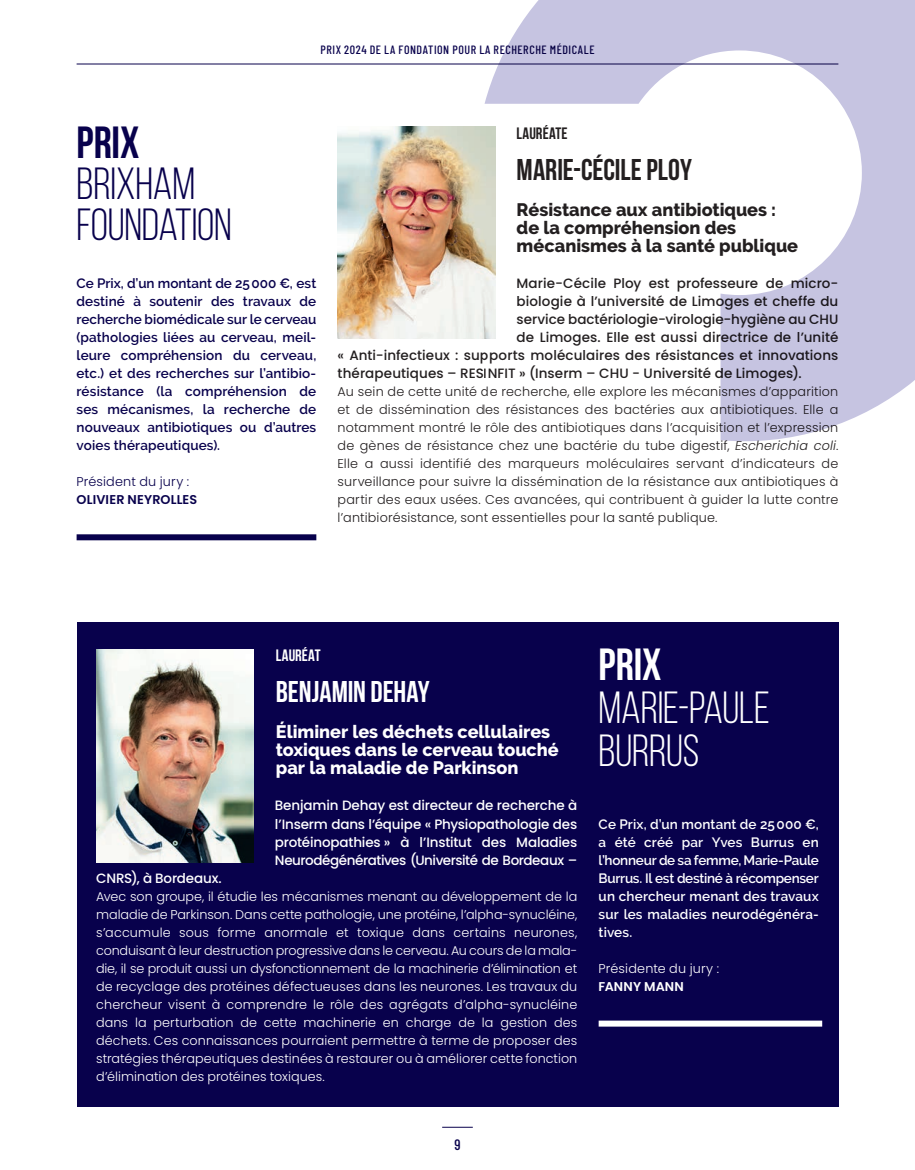
<style>
.page{position:relative;width:915px;height:1170px;background:#fff}
.page>*{position:absolute;margin:0;border:0;box-sizing:border-box;transform-origin:0 0}
.t1{font:45px/41.2px "Bebas Neue";letter-spacing:-.005em;color:#08014c}
.t2{font:45px/42.8px "Bebas Neue";letter-spacing:-.005em;color:#fff}
.t3{font:700 45px "Bebas Neue";color:#08014c}
.t4{font:700 45px "Bebas Neue";color:#fff}
.t5{font:30px "Bebas Neue";color:#231f20}
.t6{font:30px "Bebas Neue";letter-spacing:-.005em;color:#fff}
.t7{font:800 18px/18px "Raleway";color:#fff}
.t8{font:800 18px/18px "Raleway";color:#231f20}
.t9{font:700 16.5px "Bebas Neue";letter-spacing:.005em;color:#231f20}
.t10{font:700 16.5px "Bebas Neue";letter-spacing:.005em;color:#fff}
.t11{font:500 15px "Barlow Condensed";color:#08014c}
.t12{font:600 13.5px/18px "Raleway";letter-spacing:.01em;color:#08014c;text-align:justify}
.t13{font:500 13.5px "Poppins";letter-spacing:.005em;color:#231f20}
.t14{font:600 13.5px/18px "Raleway";letter-spacing:.01em;color:#fff;text-align:justify}
.t15{font:500 13.5px/18px "Poppins";letter-spacing:-.03em;color:#fff;text-align:justify}
.t16{font:500 13.5px "Poppins";letter-spacing:-.01em;color:#fff}
.t17{font:300 12.75px/18px "Poppins";letter-spacing:.005em;color:#fff;text-align:justify}
.t18{font:300 12.75px/18px "Poppins";letter-spacing:.015em;color:#231f20;text-align:justify}
.t19{font:300 12.75px "Poppins";letter-spacing:.015em;color:#08014c}
.t20{font:600 12.75px "Poppins";letter-spacing:.01em;color:#08014c}
.t21{font:600 12.75px "Poppins";color:#fff}
.t22{font:500 12px "Barlow Condensed";letter-spacing:.045em;color:#08014c}
.s1{font-style:italic}
</style>
<div class="page">
<hr style="left:442px;top:1126px;width:30px;height:1px;background:#08014c">
<hr style="left:77px;top:64px;width:761px;height:1px;background:#08014c">
<div style="left:77px;top:622px;width:761px;height:484px;background:#08014c"></div>
<div style="left:77px;top:534px;width:239px;height:6px;background:#08014c"></div>
<img style="left:337px;top:126px;width:147px;height:213px">
<img style="left:96px;top:650px;width:157px;height:212px">
<svg style="left:484px;top:0;width:430px;height:441px"></svg>
<div style="left:598px;top:1020px;width:223px;height:6px;background:#fff"></div>
<p class="t22" style="left:320px;top:41px;width:275px">PRIX 2024 DE LA FONDATION POUR LA RECHERCHE MÉDICALE</p>
<p class="t3" style="left:77px;top:117px;width:64px">PRIX</p>
<p class="t1" style="left:77px;top:162px;width:157px">BRIXHAM<br>FOUNDATION</p>
<p class="t12" style="left:77px;top:274px;width:241px">Ce Prix, d’un montant de 25000 €, est destiné à soutenir des travaux de recherche biomédicale sur le cerveau (pathologies liées au cerveau, meil&shy;leure compréhension du cerveau, etc.) et des recherches sur l’antibio&shy;résistance (la compréhension de ses mécanismes, la recherche de nouveaux antibiotiques ou d’autres voies thérapeutiques).</p>
<p class="t19" style="left:77px;top:474px;width:114px">Président du jury :</p>
<p class="t20" style="left:77px;top:492px;width:122px">OLIVIER NEYROLLES</p>
<p class="t9" style="left:516px;top:125px;width:52px">LAURÉATE</p>
<p class="t5" style="left:516px;top:153px;width:177px">MARIE-CÉCILE PLOY</p>
<p class="t8" style="left:516px;top:201px;width:283px">Résistance aux antibiotiques : de la compréhension des mécanismes à la santé publique</p>
<p class="t13" style="left:516px;top:275px;width:321px">Marie-Cécile Ploy est professeure de micro-</p>
<p class="t13" style="left:516px;top:293px;width:323px">biologie à l’université de Limoges et cheffe du</p>
<p class="t13" style="left:516px;top:311px;width:323px">service bactériologie-virologie-hygiène au CHU</p>
<p class="t13" style="left:516px;top:329px;width:323px">de Limoges. Elle est aussi directrice de l’unité</p>
<p class="t13" style="left:337px;top:347px;width:502px">« Anti-infectieux : supports moléculaires des résistances et innovations</p>
<p class="t13" style="left:337px;top:365px;width:465px">thérapeutiques – RESINFIT » (Inserm – CHU - Université de Limoges).</p>
<p class="t18" style="left:337px;top:383px;width:502px">Au sein de cette unité de recherche, elle explore les mécanismes d’apparition et de dissémination des résistances des bactéries aux antibiotiques. Elle a notamment montré le rôle des antibiotiques dans l’acquisition et l’expression de gènes de résistance chez une bactérie du tube digestif, <span class="s1">Escherichia coli</span>.<br>Elle a aussi identifié des marqueurs moléculaires servant d’indicateurs de surveillance pour suivre la dissémination de la résistance aux antibiotiques à partir des eaux usées. Ces avancées, qui contribuent à guider la lutte contre l’antibiorésistance, sont essentielles pour la santé publique.</p>
<p class="t10" style="left:276px;top:646px;width:46px">LAURÉAT</p>
<p class="t6" style="left:276px;top:675px;width:155px">BENJAMIN DEHAY</p>
<p class="t7" style="left:276px;top:723px;width:284px">Éliminer les déchets cellulaires toxiques dans le cerveau touché par la maladie de Parkinson</p>
<p class="t15" style="left:275px;top:796px;width:304px">Benjamin Dehay est directeur de recherche à l’Inserm dans l’équipe « Physiopathologie des protéinopathies » à l’Institut des Maladies Neurodégénératives (Université de Bordeaux –</p>
<p class="t16" style="left:96px;top:869px;width:127px">CNRS), à Bordeaux.</p>
<p class="t17" style="left:96px;top:887px;width:482px">Avec son groupe, il étudie les mécanismes menant au développement de la maladie de Parkinson. Dans cette pathologie, une protéine, l’alpha-synucléine, s’accumule sous forme anormale et toxique dans certains neurones, conduisant à leur destruction progressive dans le cerveau. Au cours de la mala&shy;die, il se produit aussi un dysfonctionnement de la machinerie d’élimination et de recyclage des protéines défectueuses dans les neurones. Les travaux du chercheur visent à comprendre le rôle des agrégats d’alpha-synucléine dans la perturbation de cette machinerie en charge de la gestion des déchets. Ces connaissances pourraient permettre à terme de proposer des stratégies thérapeutiques destinées à restaurer ou à améliorer cette fonction d’élimination des protéines toxiques.</p>
<p class="t4" style="left:598px;top:640px;width:64px">PRIX</p>
<p class="t2" style="left:598px;top:686px;width:173px">MARIE-PAULE<br>BURRUS</p>
<p class="t14" style="left:598px;top:814px;width:221px">Ce Prix, d’un montant de 25000 €, a été créé par Yves Burrus en l’honneur de sa femme, Marie-Paule Burrus. Il est destiné à récompenser un chercheur menant des travaux sur les maladies neurodégénéra&shy;tives.</p>
<p class="t17" style="left:598px;top:959px;width:122px">Présidente du jury :</p>
<p class="t21" style="left:598px;top:978px;width:87px">FANNY MANN</p>
<p class="t11" style="left:454px;top:1133px;width:8px">9</p>
</div>
